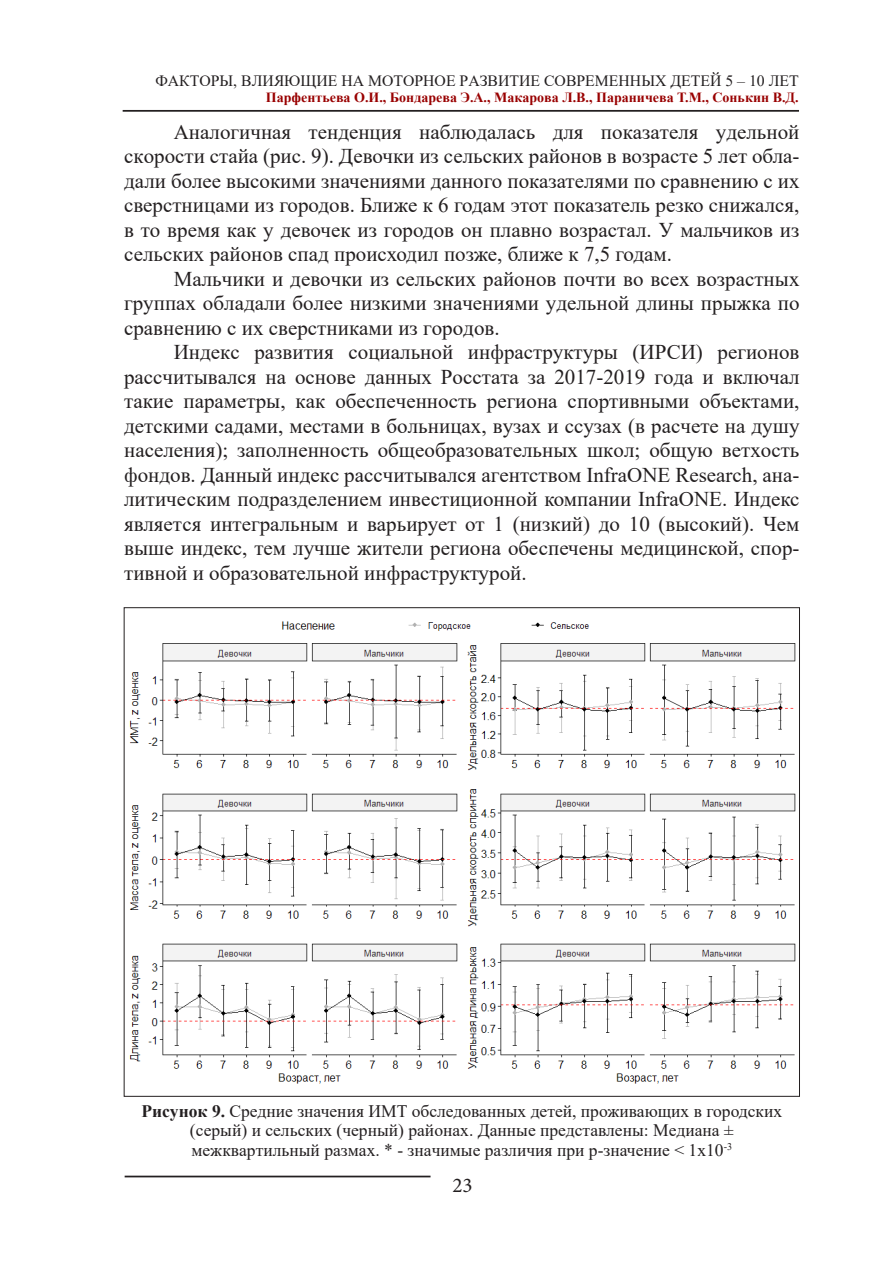
<style>
.page{position:relative;width:874px;height:1265px;background:#fff}
.page>*{position:absolute;margin:0;border:0;box-sizing:border-box;transform-origin:0 0}
.t1{font:21px/24.5px "Times New Roman";color:#231f20;text-align:justify}
.t2{font:21px "Minion Pro";color:#231f20}
.t3{font:17.5px/19.2px "Times New Roman";color:#231f20;text-align:center}
.t4{font:15.75px "Times New Roman";color:#231f20}
.t5{font:700 14px "Times New Roman";color:#900}
.s1{font-weight:700}
</style>
<div class="page">
<hr style="left:123px;top:110px;width:675px;height:2px;background:#231f20">
<hr style="left:125px;top:1176px;width:305px;height:1px;background:#231f20">
<img style="left:129px;top:621px;width:667px;height:463px">
<p class="t4" style="left:155px;top:70px;width:644px">ФАКТОРЫ, ВЛИЯЮЩИЕ НА МОТОРНОЕ РАЗВИТИЕ СОВРЕМЕННЫХ ДЕТЕЙ 5 – 10 ЛЕТ</p>
<p class="t5" style="left:266px;top:87px;width:534px">Парфентьева О.И., Бондарева Э.А., Макарова Л.В., Параничева Т.М., Сонькин В.Д.</p>
<p class="t1" style="left:124px;top:119px;width:676px;text-indent:50px">Аналогичная тенденция наблюдалась для показателя удельной скорости стайа (рис. 9). Девочки из сельских районов в возрасте 5 лет обла&shy;дали более высокими значениями данного показателями по сравнению с их сверстницами из городов. Ближе к 6 годам этот показатель резко снижался, в то время как у девочек из городов он плавно возрастал. У мальчиков из сельских районов спад происходил позже, ближе к 7,5 годам.</p>
<p class="t1" style="left:124px;top:266px;width:676px;text-indent:50px">Мальчики и девочки из сельских районов почти во всех возрастных группах обладали более низкими значениями удельной длины прыжка по сравнению с их сверстниками из городов.</p>
<p class="t1" style="left:124px;top:339px;width:676px;text-indent:50px">Индекс развития социальной инфраструктуры (ИРСИ) регионов рассчитывался на основе данных Росстата за 2017-2019 года и включал такие параметры, как обеспеченность региона спортивными объектами, детскими садами, местами в больницах, вузах и ссузах (в расчете на душу населения); заполненность общеобразовательных школ; общую ветхость фондов. Данный индекс рассчитывался агентством InfraONE Research, ана&shy;литическим подразделением инвестиционной компании InfraONE. Индекс является интегральным и варьирует от 1 (низкий) до 10 (высокий). Чем выше индекс, тем лучше жители региона обеспечены медицинской, спор&shy;тивной и образовательной инфраструктурой.</p>
<p class="t3" style="left:141px;top:1101px;width:642px"><span class="s1">Рисунок 9.</span> Средние значения ИМТ обследованных детей, проживающих в городских (серый) и сельских (черный) районах. Данные представлены: Медиана ± межквартильный размах. * - значимые различия при p-значение &lt; 1х10<sup>-3</sup></p>
<p class="t2" style="left:452px;top:1171px;width:22px">23</p>
</div>
